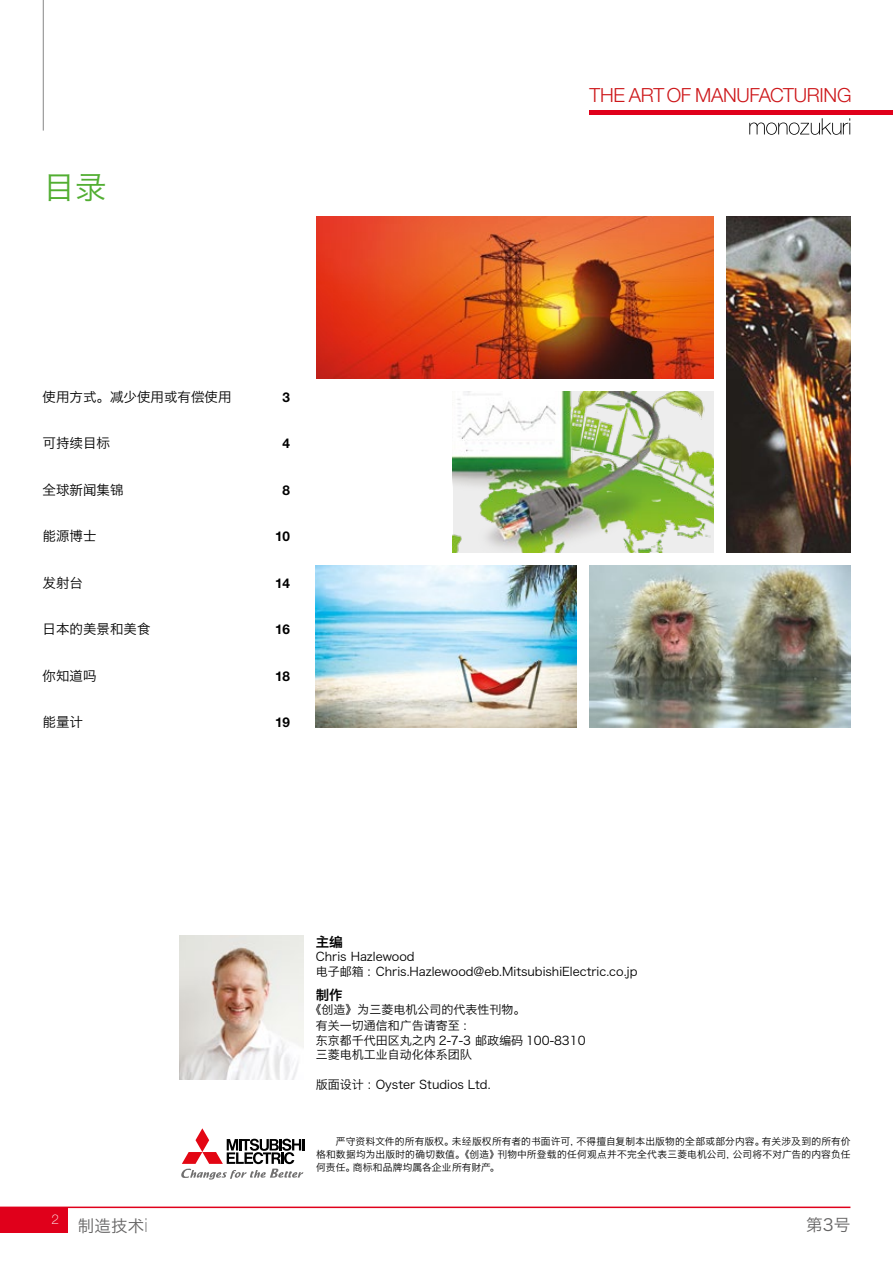
<style>
.page{position:relative;width:893px;height:1263px;background:#fff}
.page>*{position:absolute;margin:0;border:0;box-sizing:border-box;transform-origin:0 0}
.t1{font:31.5px "Hiragino Sans GB W3";color:#52ae32}
.t2{font:300 19.5px "Helvetica Neue LTW1 G";letter-spacing:-.015em;color:#cd171a}
.t3{font:16.5px "Hiragino Sans GB W3";letter-spacing:.01em;color:#646363}
.t4{font:13.5px "Hiragino Sans GB W3";color:#000}
.t5{font:700 13.5px "Helvetica Neue LTW1 G";color:#000}
.t6{font:13.5px "Hiragino Sans GB W6";color:#000}
.t7{font:100 13.5px "Helvetica Neue LTW1 G";color:#fff}
.t8{font:12px/14.7px "Hiragino Sans GB W3";color:#000}
.t9{font:9.75px/12.8px "Hiragino Sans GB W3";letter-spacing:.015em;color:#000;text-align:justify}
.s1{font-family:"Helvetica Neue LTW1 G";font-weight:100;font-size:19.35px}
</style>
<div class="page">
<img style="left:316px;top:217px;width:398px;height:161px">
<img style="left:453px;top:391px;width:261px;height:162px">
<img style="left:590px;top:566px;width:260px;height:161px">
<img style="left:316px;top:566px;width:261px;height:161px">
<svg style="left:749px;top:118px;width:101px;height:17px"></svg>
<img style="left:726px;top:217px;width:124px;height:336px">
<div style="left:0;top:1207px;width:68px;height:25px;background:#e0001b"></div>
<hr style="left:43px;top:0;width:1px;height:131px;background:#878787">
<hr style="left:0;top:1206px;width:850px;height:2px;background:#e0001b">
<hr style="left:590px;top:110px;width:303px;height:4px;background:#e0001b">
<svg style="left:181px;top:1128px;width:123px;height:52px"></svg>
<img style="left:179px;top:935px;width:124px;height:144px">
<h1 class="t1" style="left:44px;top:167px;width:64px">目录</h1>
<p class="t4" style="left:43px;top:388px;width:191px">使用方式。减少使用或有偿使用</p>
<p class="t5" style="left:283px;top:389px;width:9px">3</p>
<p class="t4" style="left:43px;top:435px;width:69px">可持续目标</p>
<p class="t5" style="left:283px;top:435px;width:9px">4</p>
<p class="t4" style="left:43px;top:481px;width:82px">全球新闻集锦</p>
<p class="t5" style="left:283px;top:482px;width:9px">8</p>
<p class="t4" style="left:43px;top:528px;width:55px">能源博士</p>
<p class="t5" style="left:275px;top:528px;width:17px">10</p>
<p class="t4" style="left:43px;top:574px;width:42px">发射台</p>
<p class="t5" style="left:275px;top:574px;width:17px">14</p>
<p class="t4" style="left:43px;top:621px;width:109px">日本的美景和美食</p>
<p class="t5" style="left:275px;top:621px;width:17px">16</p>
<p class="t4" style="left:43px;top:667px;width:55px">你知道吗</p>
<p class="t5" style="left:275px;top:667px;width:17px">18</p>
<p class="t4" style="left:43px;top:713px;width:42px">能量计</p>
<p class="t5" style="left:275px;top:714px;width:17px">19</p>
<h2 class="t2" style="left:590px;top:83px;width:263px">THE ART OF MANUFACTURING</h2>
<p class="t6" style="left:316px;top:933px;width:28px">主编</p>
<p class="t8" style="left:316px;top:948px;width:323px">Chris Hazlewood<br>电子邮箱：Chris.Hazlewood@eb.MitsubishiElectric.co.jp</p>
<p class="t6" style="left:316px;top:986px;width:28px">制作</p>
<p class="t8" style="left:316px;top:1018px;width:271px">有关一切通信和广告请寄至：<br>东京都千代田区丸之内 2-7-3 邮政编码 100-8310三菱电机工业自动化体系团队</p>
<p class="t8" style="left:316px;top:1077px;width:176px">版面设计：Oyster Studios Ltd.</p>
<p class="t8" style="left:310px;top:1002px;width:217px">《创造》为三菱电机公司的代表性刊物。</p>
<p class="t9" style="left:316px;top:1135px;width:536px">　　严守资料文件的所有版权。未经版权所有者的书面许可，不得擅自复制本出版物的全部或部分内容。有关涉及到的所有价格和数据均为出版时的确切数值。《创造》刊物中所登载的任何观点并不完全代表三菱电机公司，公司将不对广告的内容负任何责任。商标和品牌均属各企业所有财产。</p>
<p class="t7" style="left:52px;top:1211px;width:9px">2</p>
<h3 class="t3" style="left:78px;top:1215px;width:71px">制造技术<span class="s1">i</span></h3>
<h3 class="t3" style="left:806px;top:1214px;width:46px">第3号</h3>
</div>
